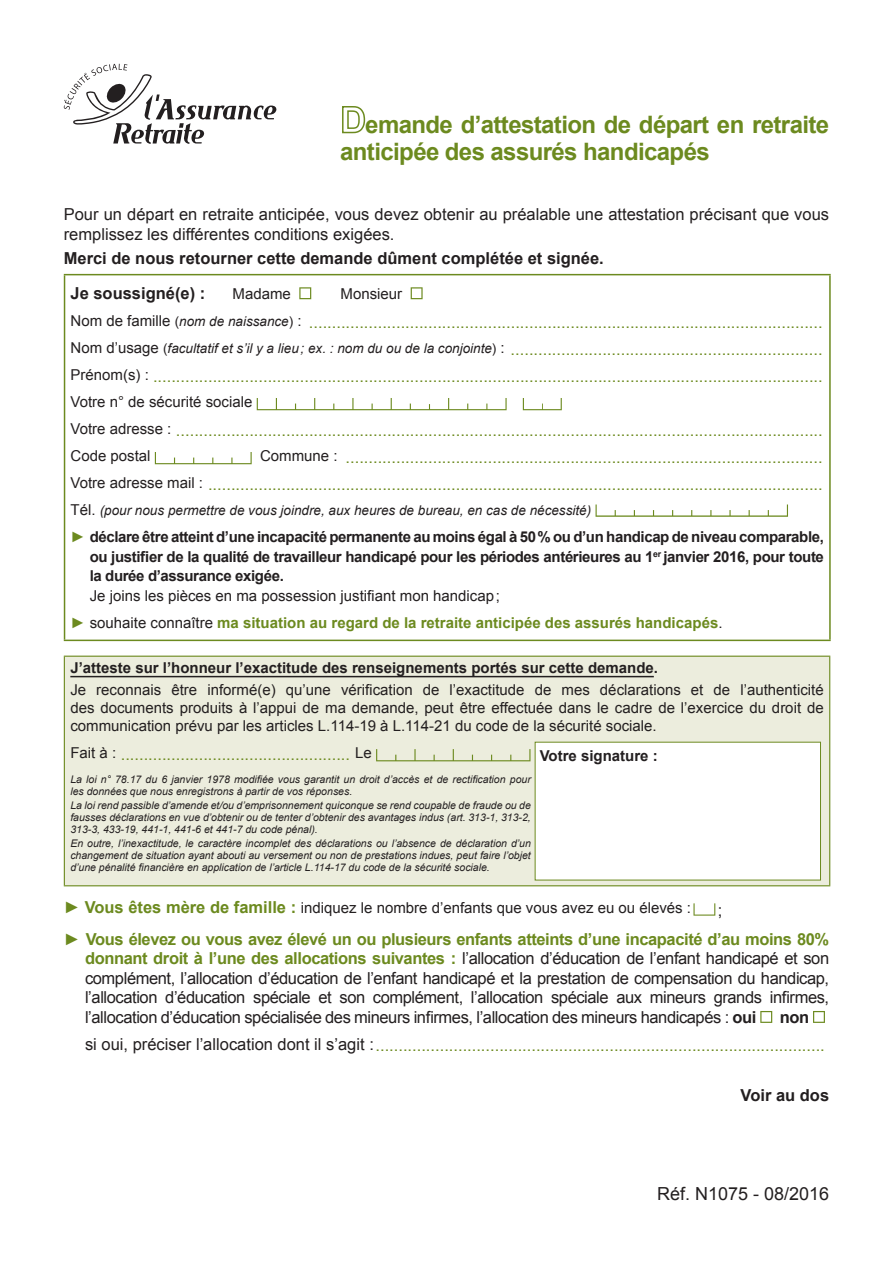
<style>
.page{position:relative;width:893px;height:1263px;background:#fff}
.page>*{position:absolute;margin:0;border:0;box-sizing:border-box;transform-origin:0 0}
.t1{font:700 24px/27px "Arial";letter-spacing:-.025em;color:#6c8a1f}
.t2{font:18px "Arial";color:#231f20}
.t3{font:16.5px/27px "Arial";color:#6c8a1f;text-align:justify}
.t4{font:16.5px/19.5px "Arial";color:#231f20}
.t5{font:700 16.5px/35.5px "Arial";color:#231f20}
.t6{font:15px/18px "Arial";color:#231f20}
.t7{font:700 15px/19.5px "Arial";color:#231f20;text-align:justify}
.t8{font:italic 13.5px "Arial";color:#231f20}
.t9{font:italic 10.5px/12px "Arial";color:#231f20;text-align:justify}
.s1{font-size:15px;color:#231f20}
.s2{font-size:13.5px;color:#231f20}
.s3{font-style:italic;font-size:13.5px;color:#231f20}
.s4{font-style:normal;font-size:15px}
.s5{color:#6c8a1f}
.s6{font-weight:700;color:#6c8a1f}
.s7{font-weight:700;font-size:16.5px;color:#6c8a1f}
.s8{font-weight:700}
.s9{font-weight:700;color:#231f20}
.s10{color:#231f20}
</style>
<div class="page">
<svg style="left:342px;top:106px;width:24px;height:28px"></svg>
<hr style="left:64px;top:275px;width:1px;height:365px;background:#6c8a1f">
<hr style="left:64px;top:274px;width:767px;height:1px;background:#6c8a1f">
<hr style="left:829px;top:275px;width:2px;height:365px;background:#6c8a1f">
<hr style="left:64px;top:640px;width:767px;height:1px;background:#6c8a1f">
<svg style="left:311px;top:287px;width:1px;height:12px"></svg>
<svg style="left:299px;top:287px;width:12px;height:12px"></svg>
<svg style="left:411px;top:287px;width:12px;height:12px"></svg>
<svg style="left:257px;top:398px;width:305px;height:12px"></svg>
<svg style="left:154px;top:452px;width:1px;height:12px"></svg>
<svg style="left:155px;top:452px;width:97px;height:12px"></svg>
<svg style="left:595px;top:504px;width:193px;height:13px"></svg>
<div style="left:64px;top:656px;width:766px;height:230px;background:#eceddd"></div>
<hr style="left:64px;top:656px;width:766px;height:1px;background:#6c8a1f">
<hr style="left:64px;top:657px;width:1px;height:228px;background:#6c8a1f">
<hr style="left:829px;top:657px;width:1px;height:228px;background:#6c8a1f">
<hr style="left:64px;top:885px;width:766px;height:1px;background:#6c8a1f">
<hr style="left:70px;top:676px;width:584px;height:1px;background:#231f20">
<svg style="left:376px;top:749px;width:154px;height:12px"></svg>
<div style="left:535px;top:742px;width:285px;height:138px;background:#fff"></div>
<svg style="left:715px;top:903px;width:1px;height:13px"></svg>
<svg style="left:693px;top:903px;width:22px;height:13px"></svg>
<svg style="left:772px;top:1011px;width:1px;height:12px"></svg>
<svg style="left:760px;top:1011px;width:12px;height:12px"></svg>
<svg style="left:813px;top:1011px;width:12px;height:12px"></svg>
<svg style="left:64px;top:64px;width:213px;height:80px"></svg>
<h1 class="t1" style="left:340px;top:111px;width:490px;text-indent:25px">emande d’attestation de départ en retraite anticipée des assurés handicapés</h1>
<p class="t4" style="left:64px;top:205px;width:767px">Pour un départ en retraite anticipée, vous devez obtenir au préalable une attestation précisant que vous remplissez les différentes conditions exigées.</p>
<p class="t5" style="left:71px;top:241px;width:535px;text-indent:-7px">Merci de nous retourner cette demande dûment complétée et signée.<br>Je soussigné(e) :</p>
<p class="t6" style="left:233px;top:285px;width:60px">Madame</p>
<p class="t6" style="left:341px;top:285px;width:63px">Monsieur</p>
<p class="t3" style="left:71px;top:309px;width:754px"><span class="s1">Nom de famille</span> <span class="s2">(</span><span class="s3">nom de naissance</span><span class="s2">)</span> <span class="s1">:</span> ................................................................................................................<br><span class="s1">Nom d’usage</span> <span class="s2">(</span><span class="s3">facultatif et s’il y a lieu; ex. : nom du ou de la conjointe</span><span class="s2">)</span> <span class="s1">:</span> ....................................................................<br><span class="s1">Prénom(s) :</span> ..................................................................................................................................................</p>
<p class="t6" style="left:71px;top:393px;width:183px">Votre n° de sécurité sociale</p>
<p class="t3" style="left:71px;top:417px;width:754px"><span class="s1">Votre adresse :</span> .............................................................................................................................................</p>
<p class="t6" style="left:71px;top:447px;width:82px">Code postal</p>
<p class="t3" style="left:71px;top:444px;width:754px;text-align:right"><span class="s1">Commune :</span> ........................................................................................................<br><span class="s1">Votre adresse mail :</span> ......................................................................................................................................</p>
<p class="t8" style="left:71px;top:502px;width:522px"><span class="s4">Tél.</span> (pour nous permettre de vous joindre, aux heures de bureau, en cas de nécessité)</p>
<p class="t7" style="left:90px;top:528px;width:736px;text-indent:-19px"><span class="s5">►</span> déclare être atteint d’une incapacité permanente au moins égal à 50% ou d’un handicap de niveau comparable, ou justifier de la qualité de travailleur handicapé pour les périodes antérieures au 1<sup>er</sup> janvier 2016, pour toute la durée d’assurance exigée.</p>
<p class="t6" style="left:71px;top:582px;width:653px;line-height:27px;text-indent:19px">Je joins les pièces en ma possession justifiant mon handicap;<br><span class="s6">►</span> souhaite connaître <span class="s6">ma situation au regard de la retraite anticipée des assurés handicapés</span>.</p>
<p class="t7" style="left:70px;top:658px;width:589px">J’atteste sur l’honneur l’exactitude des renseignements portés sur cette demande.</p>
<p class="t6" style="left:70px;top:681px;width:755px;text-align:justify">Je reconnais être informé(e) qu’une vérification de l’exactitude de mes déclarations et de l’authenticité des documents produits à l’appui de ma demande, peut être effectuée dans le cadre de l’exercice du droit de communication prévu par les articles L.114-19 à L.114-21 du code de la sécurité sociale.</p>
<p class="t3" style="left:70px;top:741px;width:303px"><span class="s1">Fait à :</span> .................................................. <span class="s1">Le</span></p>
<p class="t7" style="left:540px;top:746px;width:120px">Votre signature :</p>
<p class="t9" style="left:70px;top:773px;width:462px">La loi n° 78.17 du 6 janvier 1978 modifiée vous garantit un droit d’accès et de rectification pour les données que nous enregistrons à partir de vos réponses.</p>
<p class="t9" style="left:70px;top:800px;width:462px">La loi rend passible d’amende et/ou d’emprisonnement quiconque se rend coupable de fraude ou de fausses déclarations en vue d’obtenir ou de tenter d’obtenir des avantages indus (art. 313-1, 313-2, 313-3, 433-19, 441-1, 441-6 et 441-7 du code pénal).</p>
<p class="t9" style="left:70px;top:838px;width:462px">En outre, l’inexactitude, le caractère incomplet des déclarations ou l’absence de déclaration d’un changement de situation ayant abouti au versement ou non de prestations indues, peut faire l’objet d’une pénalité financière en application de l’article L.114-17 du code de la sécurité sociale.</p>
<p class="t6" style="left:64px;top:898px;width:629px"><span class="s7">► Vous êtes mère de famille :</span> indiquez le nombre d’enfants que vous avez eu ou élevés :</p>
<p class="t4" style="left:718px;top:900px;width:6px">;</p>
<p class="t4" style="left:85px;top:929px;width:746px;text-align:justify;text-indent:-21px"><span class="s6">► Vous élevez ou vous avez élevé un ou plusieurs enfants atteints d’une incapacité d’au moins 80% donnant droit à l’une des allocations suivantes :</span> l’allocation d’éducation de l’enfant handicapé et son complément, l’allocation d’éducation de l’enfant handicapé et la prestation de compensation du handicap, l’allocation d’éducation spéciale et son complément, l’allocation spéciale aux mineurs grands infirmes, l’allocation d’éducation spécialisée des mineurs infirmes, l’allocation des mineurs handicapés : <span class="s8">oui</span></p>
<p class="t3" style="left:85px;top:1003px;width:741px;line-height:28.5px;text-indent:695px"><span class="s9">non </span><span class="s10">si oui, préciser l’allocation dont il s’agit :</span>..................................................................................................</p>
<p class="t5" style="left:741px;top:1078px;width:90px">Voir au dos</p>
<p class="t2" style="left:657px;top:1181px;width:174px">Réf. N1075 - 08/2016</p>
</div>
